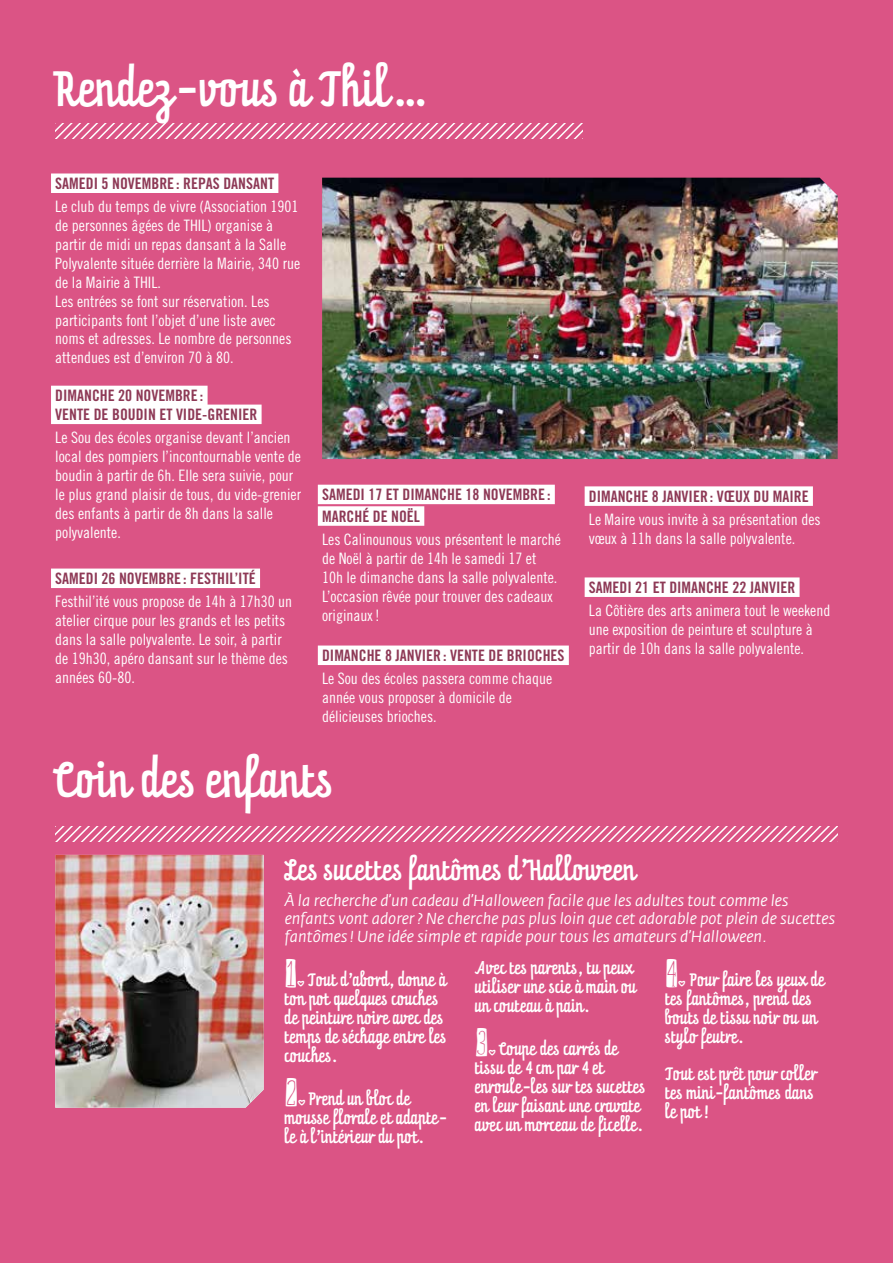
<style>
.page{position:relative;width:893px;height:1263px;background:#db5485}
.page>*{position:absolute;margin:0;border:0;box-sizing:border-box;transform-origin:0 0}
.t1{font:43.5px "Prater Script One";color:#fff}
.t2{font:25.5px "Prater Script One";color:#fff}
.t3{font:15.75px/18.9px "Trade Gothic LT Std Cn 18";color:#fff}
.t4{font:15.75px/18.9px "Prater Script One";color:#fff}
.t5{font:15.75px/18.9px "Trade Gothic LT Std Bd Cn 20";color:#8e3956}
.t6{font:italic 15.75px/18px "Fedra Sans";color:#fff}
</style>
<div class="page">
<svg style="left:55px;top:123px;width:527px;height:15px"></svg>
<svg style="left:55px;top:827px;width:782px;height:14px"></svg>
<img style="left:55px;top:855px;width:209px;height:253px">
<div style="left:51px;top:173px;width:227px;height:20px;background:#fff"></div>
<div style="left:51px;top:386px;width:157px;height:19px;background:#fff"></div>
<div style="left:51px;top:405px;width:211px;height:19px;background:#fff"></div>
<div style="left:51px;top:568px;width:209px;height:20px;background:#fff"></div>
<div style="left:318px;top:485px;width:237px;height:19px;background:#fff"></div>
<div style="left:318px;top:506px;width:106px;height:20px;background:#fff"></div>
<div style="left:318px;top:645px;width:251px;height:20px;background:#fff"></div>
<div style="left:585px;top:486px;width:228px;height:20px;background:#fff"></div>
<div style="left:585px;top:577px;width:215px;height:20px;background:#fff"></div>
<img style="left:322px;top:178px;width:516px;height:281px">
<h1 class="t1" style="left:55px;top:61px;width:375px">Rendez-vous à Thil…</h1>
<p class="t5" style="left:55px;top:174px;width:220px">SAMEDI 5 NOVEMBRE : REPAS DANSANT</p>
<p class="t3" style="left:55px;top:197px;width:246px">Le club du temps de vivre (Association 1901 de personnes âgées de THIL) organise à partir de midi un repas dansant à la Salle Polyvalente située derrière la Mairie, 340 rue de la Mairie à THIL.<br>Les entrées se font sur réservation. Les participants font l’objet d’une liste avec noms et adresses. Le nombre de personnes attendues est d’environ 70 à 80.</p>
<p class="t5" style="left:55px;top:386px;width:204px">DIMANCHE 20 NOVEMBRE :<br>VENTE DE BOUDIN ET VIDE-GRENIER</p>
<p class="t3" style="left:55px;top:428px;width:247px">Le Sou des écoles organise devant l’ancien local des pompiers l’incontournable vente de boudin à partir de 6h. Elle sera suivie, pour le plus grand plaisir de tous, du vide-grenier des enfants à partir de 8h dans la salle polyvalente.</p>
<p class="t5" style="left:55px;top:569px;width:202px">SAMEDI 26 NOVEMBRE : FESTHIL’ITÉ</p>
<p class="t3" style="left:55px;top:592px;width:239px">Festhil’ité vous propose de 14h à 17h30 un atelier cirque pour les grands et les petits dans la salle polyvalente. Le soir, à partir de 19h30, apéro dansant sur le thème des années 60-80.</p>
<p class="t5" style="left:322px;top:484px;width:230px;line-height:21.6px">SAMEDI 17 ET DIMANCHE 18 NOVEMBRE :<br>MARCHÉ DE NOËL</p>
<p class="t3" style="left:322px;top:530px;width:240px">Les Calinounous vous présentent le marché de Noël à partir de 14h le samedi 17 et 10h le dimanche dans la salle polyvalente.<br>L’occasion rêvée pour trouver des cadeaux originaux!</p>
<p class="t5" style="left:322px;top:646px;width:244px">DIMANCHE 8 JANVIER : VENTE DE BRIOCHES</p>
<p class="t3" style="left:322px;top:669px;width:232px">Le Sou des écoles passera comme chaque année vous proposer à domicile de délicieuses brioches.</p>
<h1 class="t1" style="left:55px;top:752px;width:280px">Coin des enfants</h1>
<p class="t5" style="left:589px;top:487px;width:221px">DIMANCHE 8 JANVIER : VŒUX DU MAIRE</p>
<p class="t3" style="left:589px;top:510px;width:233px">Le Maire vous invite à sa présentation des vœux à 11h dans la salle polyvalente.</p>
<p class="t5" style="left:589px;top:578px;width:208px">SAMEDI 21 ET DIMANCHE 22 JANVIER</p>
<p class="t3" style="left:589px;top:601px;width:243px">La Côtière des arts animera tout le weekend une exposition de peinture et sculpture à partir de 10h dans la salle polyvalente.</p>
<h2 class="t2" style="left:285px;top:853px;width:353px">Les sucettes fantômes d’Halloween</h2>
<p class="t6" style="left:285px;top:892px;width:552px">À la recherche d’un cadeau d’Halloween facile que les adultes tout comme les enfants vont adorer? Ne cherche pas plus loin que cet adorable pot plein de sucettes fantômes ! Une idée simple et rapide pour tous les amateurs d’Halloween.</p>
<p class="t4" style="left:285px;top:971px;width:163px;text-indent:23px">Tout d’abord, donne à ton pot quelques couches de peinture noire avec des temps de séchage entre les couches.</p>
<p class="t4" style="left:285px;top:1090px;width:164px;text-indent:24px">Prend un bloc de mousse florale et adapte&shy;le à l’intérieur du pot.</p>
<p class="t4" style="left:475px;top:960px;width:163px">Avec tes parents, tu peux utiliser une scie à main ou un couteau à pain.</p>
<p class="t4" style="left:475px;top:1041px;width:172px">✓ Coupe des carrés de tissu de 4 cm par 4 et enroule-les sur tes sucettes en leur faisant une cravate avec un morceau de ficelle.</p>
<p class="t4" style="left:665px;top:971px;width:161px">✔ Pour faire les yeux de tes fantômes, prend des bouts de tissu noir ou un stylo feutre.</p>
<p class="t4" style="left:665px;top:1066px;width:153px">Tout est prêt pour coller tes mini-fantômes dans le pot!</p>
</div>
